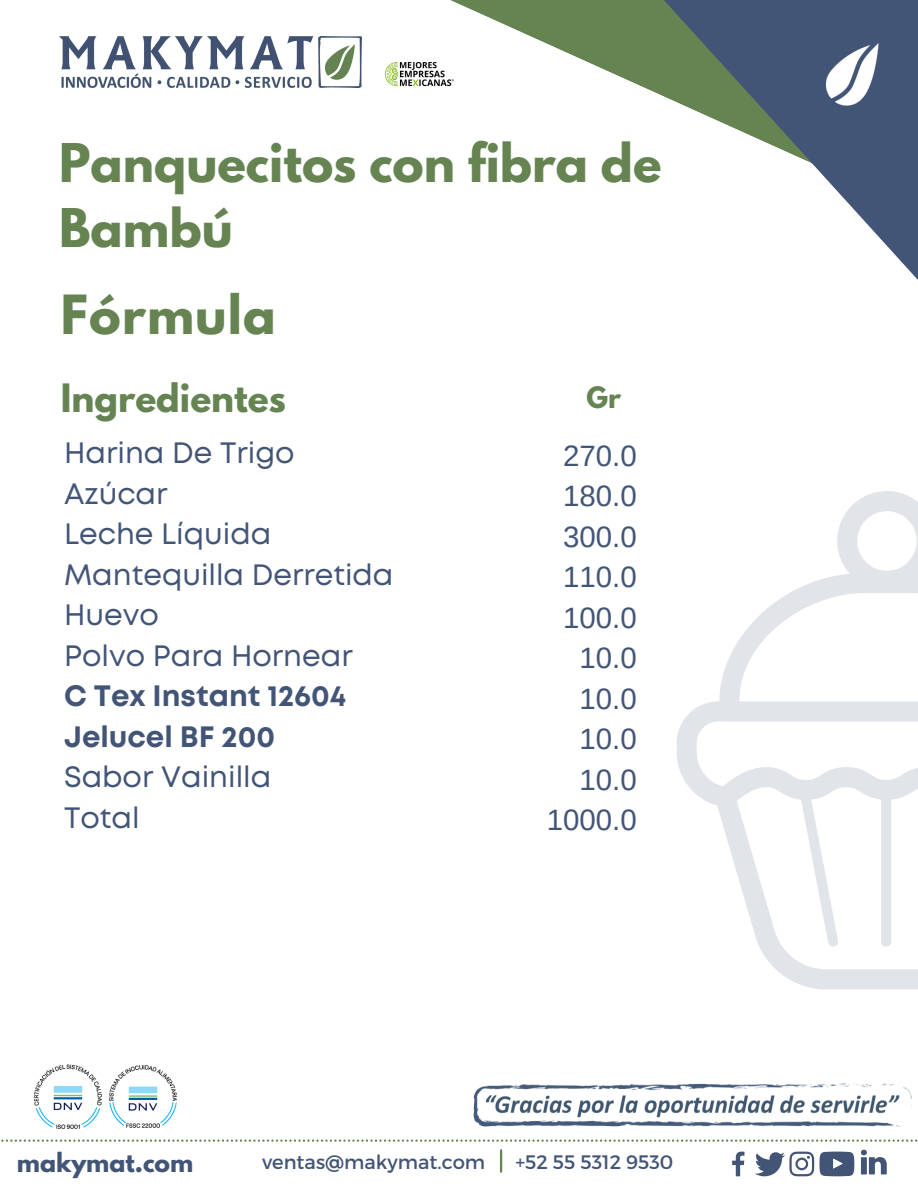
<style>
.page{position:relative;width:918px;height:1188px;background:#fff}
.page>*{position:absolute;margin:0;border:0;box-sizing:border-box;transform-origin:0 0}
.t1{font:700 47.85px "League Spartan";letter-spacing:.025em;color:#658452}
.t2{font:700 47.25px/65.2px "League Spartan";color:#658452}
.t3{font:700 34.65px "League Spartan";color:#658452}
.t4{font:29.4px/40.5px "Mont";color:#435577}
.t5{font:29.4px/40.5px "Arimo";color:#435577;text-align:right}
.t6{font:700 29.4px/40.5px "Mont";color:#435577}
.t7{font:700 26.1px "League Spartan";color:#658452}
.t8{font:700 23.55px "League Spartan";color:#435577}
.t9{font:19.5px "Montserrat";color:#435577}
</style>
<div class="page">
<svg style="left:473px;top:0;width:445px;height:280px"></svg>
<img style="left:820px;top:44px;width:61px;height:68px">
<img style="left:60px;top:37px;width:302px;height:51px">
<img style="left:385px;top:62px;width:69px;height:25px">
<hr style="left:500px;top:1150px;width:2px;height:22px;background:#658452">
<svg style="left:861px;top:1150px;width:26px;height:24px"></svg>
<svg style="left:732px;top:1152px;width:13px;height:24px"></svg>
<svg style="left:755px;top:1152px;width:99px;height:24px"></svg>
<img style="left:34px;top:1064px;width:68px;height:65px">
<img style="left:108px;top:1065px;width:69px;height:63px">
<svg style="left:1px;top:1140px;width:917px;height:2px"></svg>
<img style="left:473px;top:1083px;width:439px;height:44px">
<img style="left:478px;top:1092px;width:426px;height:27px">
<svg style="left:677px;top:491px;width:241px;height:498px"></svg>
<h2 class="t2" style="left:59px;top:136px;width:604px">Panquecitos con fibra de<br>Bambú</h2>
<h1 class="t1" style="left:61px;top:291px;width:217px">Fórmula</h1>
<p class="t3" style="left:61px;top:381px;width:226px">Ingredientes</p>
<p class="t7" style="left:587px;top:385px;width:36px">Gr</p>
<p class="t4" style="left:64px;top:435px;width:331px">Harina De Trigo<br>Azúcar<br>Leche Líquida<br>Mantequilla Derretida<br>Huevo<br>Polvo Para Hornear</p>
<p class="t6" style="left:64px;top:678px;width:284px">C Tex Instant 12604<br>Jelucel BF 200</p>
<p class="t4" style="left:64px;top:759px;width:209px">Sabor Vainilla<br>Total</p>
<p class="t5" style="left:547px;top:435px;width:91px">270.0<br>180.0<br>300.0<br>110.0<br>100.0<br>10.0<br>10.0<br>10.0<br>10.0<br>1000.0</p>
<p class="t8" style="left:17px;top:1151px;width:178px">makymat.com</p>
<p class="t9" style="left:262px;top:1150px;width:225px">ventas@makymat.com</p>
<p class="t9" style="left:515px;top:1150px;width:159px">+52 55 5312 9530</p>
</div>
